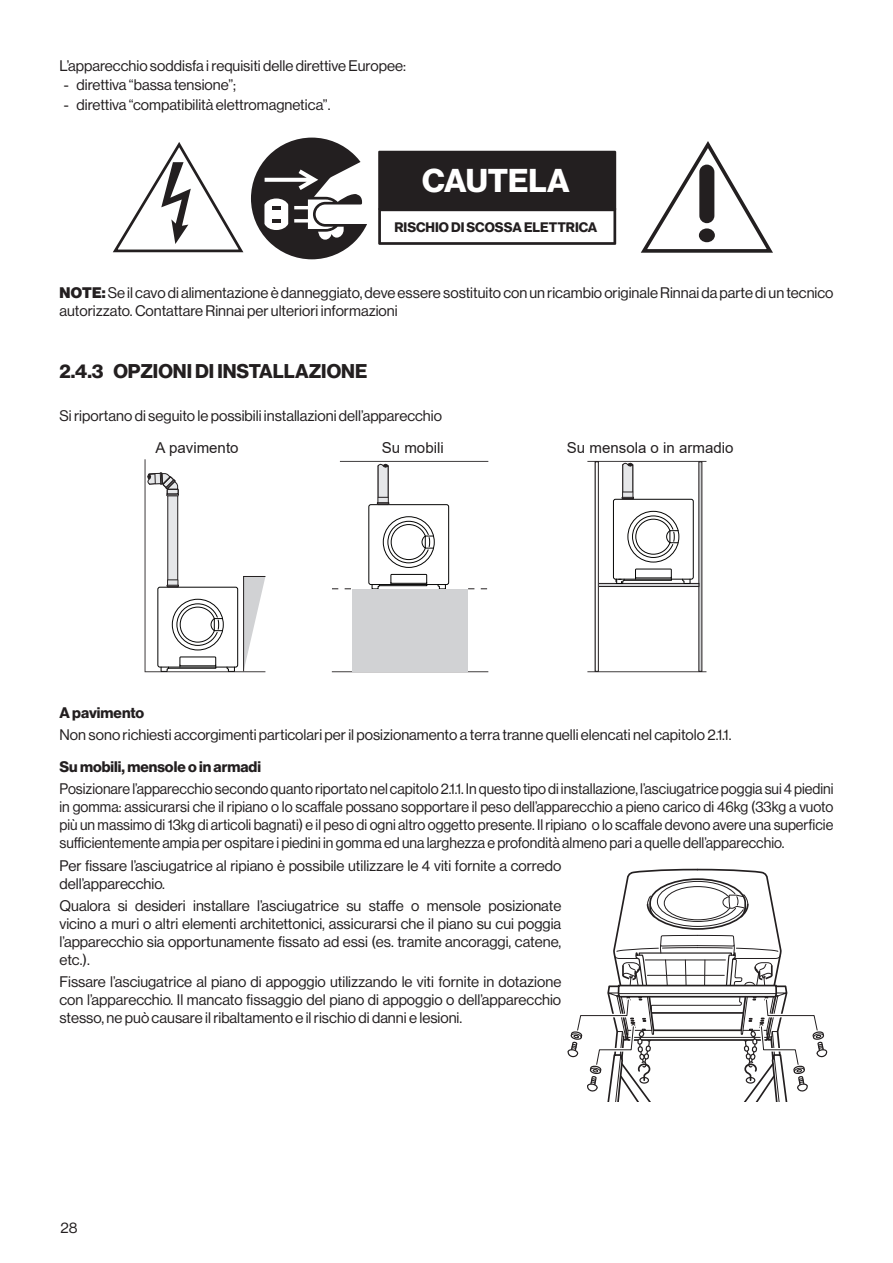
<style>
.page{position:relative;width:893px;height:1263px;background:#fff}
.page>*{position:absolute;margin:0;border:0;box-sizing:border-box;transform-origin:0 0}
.t1{font:32.4px "N Haas Grotesk DS Pro 75 Bd";color:#fff}
.t2{font:19.5px "N Haas Grotesk DS Pro 75 Bd";color:#231f20}
.Testo{font:15px/18px "N Haas Grotesk DS Pro 55 Rg";color:#231f20}
.Testo-2{font:15px/18px "N Haas Grotesk DS Pro 55 Rg";color:#231f20;text-align:justify;scale:.96 1}
.t3{font:15px "Arial";color:#231f20}
.Testo_bold{font:15px "N Haas Grotesk DS Pro 75 Bd";color:#231f20}
.t4{font:13.5px "N Haas Grotesk DS Pro 75 Bd";color:#231f20}
.s1{font-family:"Arial"}
.s2{font-family:"N Haas Grotesk DS Pro 95 Blk"}
</style>
<div class="page">
<svg style="left:145px;top:459px;width:562px;height:213px"></svg>
<svg style="left:468px;top:588px;width:21px;height:1px"></svg>
<div style="left:352px;top:589px;width:116px;height:82px;background:#d1d2d4"></div>
<svg style="left:376px;top:461px;width:14px;height:44px"></svg>
<svg style="left:594px;top:460px;width:109px;height:212px"></svg>
<svg style="left:332px;top:588px;width:21px;height:1px"></svg>
<svg style="left:243px;top:575px;width:23px;height:97px"></svg>
<svg style="left:144px;top:472px;width:35px;height:116px"></svg>
<svg style="left:251px;top:138px;width:116px;height:121px"></svg>
<svg style="left:640px;top:141px;width:133px;height:112px"></svg>
<div style="left:699px;top:165px;width:15px;height:58px;background:#231f20;border-radius:8px"></div>
<div style="left:699px;top:228px;width:16px;height:14px;background:#231f20;border-radius:50%"></div>
<svg style="left:113px;top:142px;width:131px;height:111px"></svg>
<svg style="left:378px;top:151px;width:238px;height:94px"></svg>
<svg style="left:568px;top:869px;width:259px;height:232px"></svg>
<p class="Testo" style="left:60px;top:57px;width:348px">L’apparecchio soddisfa i requisiti delle direttive Europee:</p>
<p class="Testo" style="left:64px;top:76px;width:174px"><span class="s1">-</span> direttiva “bassa tensione”;</p>
<p class="Testo" style="left:64px;top:95px;width:268px"><span class="s1">-</span> direttiva “compatibilità elettromagnetica”.</p>
<p class="t1" style="left:422px;top:162px;width:149px">CAUTELA</p>
<p class="t4" style="left:394px;top:220px;width:204px">RISCHIO DI SCOSSA ELETTRICA</p>
<p class="Testo" style="left:60px;top:284px;width:775px"><span class="s2">NOTE:</span> Se il cavo di alimentazione è danneggiato, deve essere sostituito con un ricambio originale Rinnai da parte di un tecnico autorizzato. Contattare Rinnai per ulteriori informazioni</p>
<p class="t2" style="left:60px;top:360px;width:309px">2.4.3 OPZIONI DI INSTALLAZIONE</p>
<p class="Testo" style="left:60px;top:407px;width:384px">Si riportano di seguito le possibili installazioni dell’apparecchio</p>
<p class="t3" style="left:156px;top:437px;width:84px">A pavimento</p>
<p class="t3" style="left:382px;top:437px;width:63px">Su mobili</p>
<p class="t3" style="left:567px;top:437px;width:168px">Su mensola o in armadio</p>
<p class="Testo_bold" style="left:60px;top:704px;width:86px">A pavimento</p>
<p class="Testo" style="left:60px;top:726px;width:673px">Non sono richiesti accorgimenti particolari per il posizionamento a terra tranne quelli elencati nel capitolo 2.1.1.</p>
<p class="Testo_bold" style="left:60px;top:758px;width:203px">Su mobili, mensole o in armadi</p>
<p class="Testo-2" style="left:60px;top:780px;width:808px">Posizionare l’apparecchio secondo quanto riportato nel capitolo 2.1.1. In questo tipo di installazione, l’asciugatrice poggia sui 4 piedini in gomma: assicurarsi che il ripiano o lo scaffale possano sopportare il peso dell’apparecchio a pieno carico di 46kg (33kg a vuoto più un massimo di 13kg di articoli bagnati) e il peso di ogni altro oggetto presente. Il ripiano o lo scaffale devono avere una superficie sufficientemente ampia per ospitare i piedini in gomma ed una larghezza e profondità almeno pari a quelle dell’apparecchio.</p>
<p class="Testo" style="left:60px;top:856px;width:503px">Per fissare l’asciugatrice al ripiano è possibile utilizzare le 4 viti fornite a corredo dell’apparecchio.</p>
<p class="Testo" style="left:60px;top:897px;width:503px;text-align:justify">Qualora si desideri installare l’asciugatrice su staffe o mensole posizionate vicino a muri o altri elementi architettonici, assicurarsi che il piano su cui poggia l’apparecchio sia opportunamente fissato ad essi (es. tramite ancoraggi, catene, etc.).</p>
<p class="Testo" style="left:60px;top:973px;width:503px;text-align:justify">Fissare l’asciugatrice al piano di appoggio utilizzando le viti fornite in dotazione con l’apparecchio. Il mancato fissaggio del piano di appoggio o dell’apparecchio stesso, ne può causare il ribaltamento e il rischio di danni e lesioni.</p>
<p class="Testo" style="left:61px;top:1218px;width:19px">28</p>
</div>
